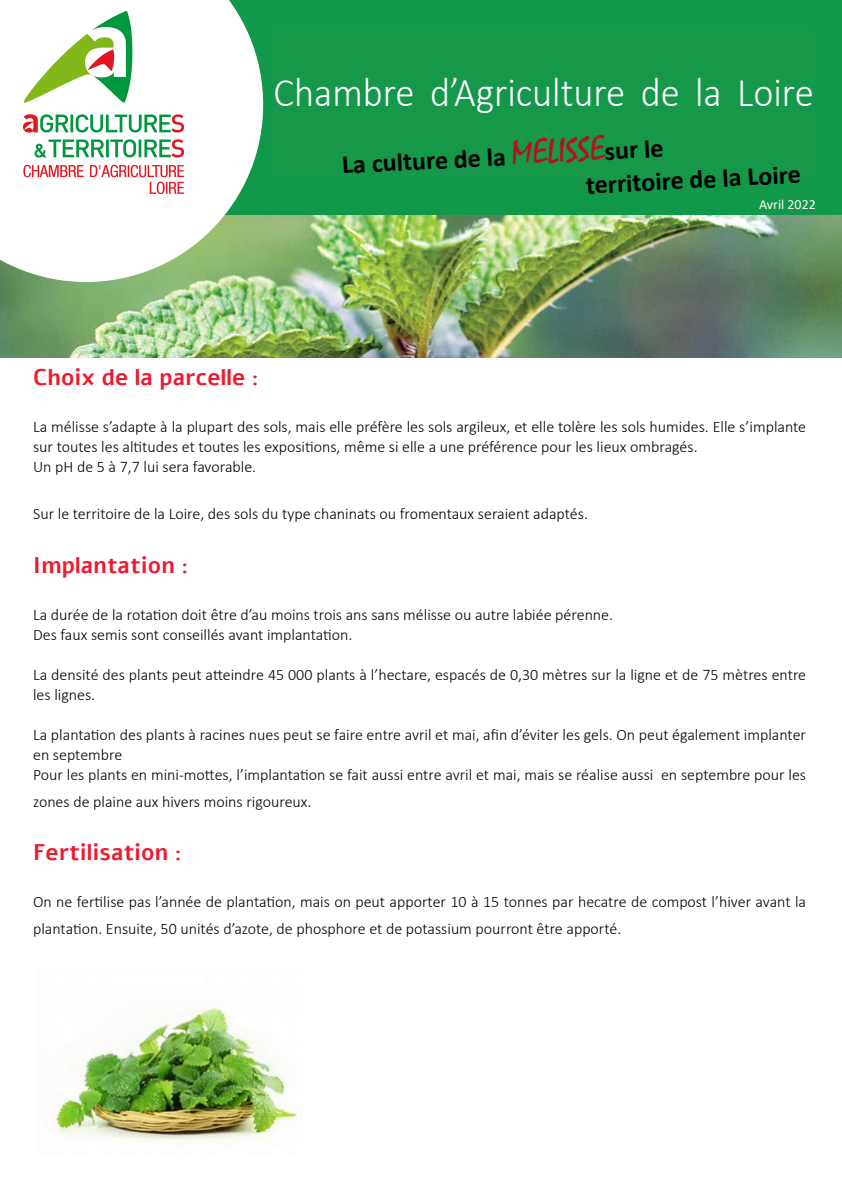
<style>
.page{position:relative;width:842px;height:1191px;background:#fff}
.page>*{position:absolute;margin:0;border:0;box-sizing:border-box;transform-origin:0 0}
.t1{font:300 41px "Calibri";color:#fff;scale:.94 1}
.t2{font:700 26px "Calibri";color:#000}
.t3{font:700 22.6px "Alef";color:#ee1a30}
.t4{font:300 16px/20px "Calibri";color:#000}
.t5{font:13.9px "Calibri";color:#fefafc}
.s1{font-family:"Mistral";font-weight:400;font-size:35px;color:#ba101b}
</style>
<div class="page">
<img style="left:0;top:214px;width:842px;height:143px">
<div style="left:3px;top:0;width:839px;height:214px;background:#12984a"></div>
<svg style="left:0;top:0;width:263px;height:282px"></svg>
<img style="left:50px;top:1004px;width:249px;height:142px">
<p class="t1" style="left:274px;top:67px;width:576px">Chambre d’Agriculture de la Loire</p>
<p class="t2" style="left:341px;top:146px;width:323px;rotate:-3deg">La culture de la <span class="s1">MELISSE</span>sur le</p>
<p class="t2" style="left:585px;top:167px;width:217px;rotate:-3deg">territoire de la Loire</p>
<p class="t5" style="left:759px;top:194px;width:58px">Avril 2022</p>
<p class="t3" style="left:33px;top:363px;width:227px">Choix de la parcelle :</p>
<p class="t4" style="left:33px;top:417px;width:775px">La mélisse s’adapte à la plupart des sols, mais elle préfère les sols argileux, et elle tolère les sols humides. Elle s’implante sur toutes les altitudes et toutes les expositions, même si elle a une préférence pour les lieux ombragés.</p>
<p class="t4" style="left:33px;top:457px;width:225px">Un pH de 5 à 7,7 lui sera favorable.</p>
<p class="t4" style="left:33px;top:504px;width:556px">Sur le territoire de la Loire, des sols du type chaninats ou fromentaux seraient adaptés.</p>
<p class="t3" style="left:33px;top:550px;width:157px">Implantation :</p>
<p class="t4" style="left:33px;top:604px;width:581px">La durée de la rotation doit être d’au moins trois ans sans mélisse ou autre labiée pérenne.</p>
<p class="t4" style="left:33px;top:624px;width:321px">Des faux semis sont conseillés avant implantation.</p>
<p class="t4" style="left:33px;top:664px;width:774px">La densité des plants peut atteindre 45 000 plants à l’hectare, espacés de 0,30 mètres sur la ligne et de 75 mètres entre les lignes.</p>
<p class="t4" style="left:33px;top:724px;width:774px">La plantation des plants à racines nues peut se faire entre avril et mai, afin d’éviter les gels. On peut également implanter en septembre</p>
<p class="t4" style="left:33px;top:761px;width:774px;line-height:26.9px">Pour les plants en mini-mottes, l’implantation se fait aussi entre avril et mai, mais se réalise aussi en septembre pour les zones de plaine aux hivers moins rigoureux.</p>
<p class="t3" style="left:33px;top:837px;width:150px">Fertilisation :</p>
<p class="t4" style="left:33px;top:888px;width:774px;line-height:26.9px">On ne fertilise pas l’année de plantation, mais on peut apporter 10 à 15 tonnes par hecatre de compost l’hiver avant la plantation. Ensuite, 50 unités d’azote, de phosphore et de potassium pourront être apporté.</p>
</div>
